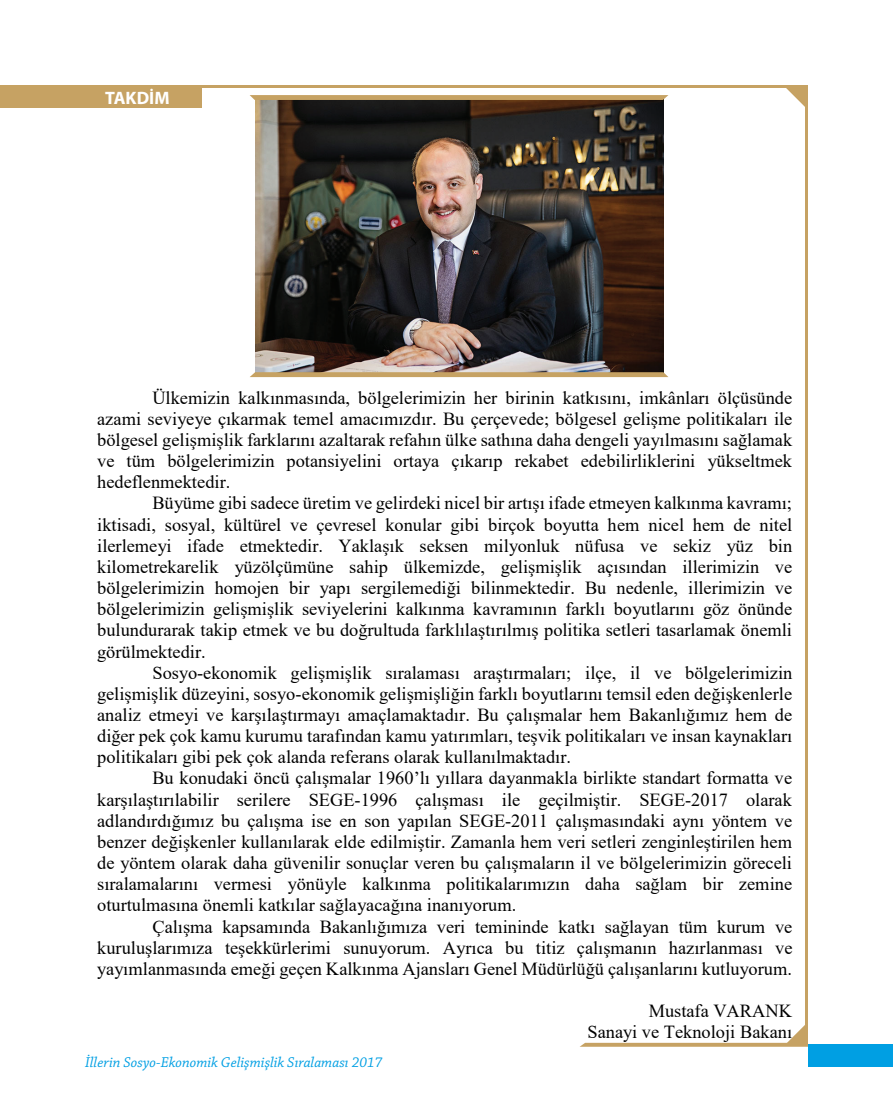
<style>
.page{position:relative;width:893px;height:1106px;background:#fff}
.page>*{position:absolute;margin:0;border:0;box-sizing:border-box;transform-origin:0 0}
.t1{font:18.45px/21.1px "Times New Roman";color:#000;text-align:right}
.t2{font:700 18px "Myriad Pro";color:#fff}
.t3{font:italic 15px "Chaparral Pro";color:#009fe3}
</style>
<div class="page">
<div style="left:808px;top:1044px;width:85px;height:22px;background:#009fe3"></div>
<div style="left:0;top:85px;width:202px;height:23px;background:#c6a263"></div>
<hr style="left:200px;top:85px;width:608px;height:2px;background:#c6a263">
<hr style="left:806px;top:87px;width:2px;height:957px;background:#c6a263">
<img style="left:255px;top:100px;width:408px;height:272px">
<svg style="left:250px;top:372px;width:418px;height:5px;background:#c4a267"></svg>
<svg style="left:250px;top:95px;width:418px;height:5px;background:#c6a366"></svg>
<svg style="left:785px;top:87px;width:21px;height:21px"></svg>
<svg style="left:581px;top:1023px;width:227px;height:23px"></svg>
<p class="t2" style="left:105px;top:86px;width:66px">TAKDİM</p>
<p class="t1" style="left:152px;top:386px;width:641px">Ülkemizin kalkınmasında, bölgelerimizin her birinin katkısını, imkânları ölçüsünde</p>
<p class="t1" style="left:97px;top:407px;width:697px">azami seviyeye çıkarmak temel amacımızdır. Bu çerçevede; bölgesel gelişme politikaları ile</p>
<p class="t1" style="left:97px;top:428px;width:697px">bölgesel gelişmişlik farklarını azaltarak refahın ülke sathına daha dengeli yayılmasını sağlamak</p>
<p class="t1" style="left:97px;top:450px;width:696px">ve tüm bölgelerimizin potansiyelini ortaya çıkarıp rekabet edebilirliklerini yükseltmek</p>
<p class="t1" style="left:97px;top:471px;width:135px">hedeflenmektedir.</p>
<p class="t1" style="left:152px;top:492px;width:641px">Büyüme gibi sadece üretim ve gelirdeki nicel bir artışı ifade etmeyen kalkınma kavramı;</p>
<p class="t1" style="left:97px;top:513px;width:696px">iktisadi, sosyal, kültürel ve çevresel konular gibi birçok boyutta hem nicel hem de nitel</p>
<p class="t1" style="left:97px;top:534px;width:697px">ilerlemeyi ifade etmektedir. Yaklaşık seksen milyonluk nüfusa ve sekiz yüz bin</p>
<p class="t1" style="left:97px;top:555px;width:697px">kilometrekarelik yüzölçümüne sahip ülkemizde, gelişmişlik açısından illerimizin ve</p>
<p class="t1" style="left:97px;top:576px;width:697px">bölgelerimizin homojen bir yapı sergilemediği bilinmektedir. Bu nedenle, illerimizin ve</p>
<p class="t1" style="left:97px;top:598px;width:696px">bölgelerimizin gelişmişlik seviyelerini kalkınma kavramının farklı boyutlarını göz önünde</p>
<p class="t1" style="left:97px;top:619px;width:696px">bulundurarak takip etmek ve bu doğrultuda farklılaştırılmış politika setleri tasarlamak önemli</p>
<p class="t1" style="left:97px;top:640px;width:110px">görülmektedir.</p>
<p class="t1" style="left:152px;top:661px;width:642px">Sosyo-ekonomik gelişmişlik sıralaması araştırmaları; ilçe, il ve bölgelerimizin</p>
<p class="t1" style="left:97px;top:682px;width:696px">gelişmişlik düzeyini, sosyo-ekonomik gelişmişliğin farklı boyutlarını temsil eden değişkenlerle</p>
<p class="t1" style="left:97px;top:703px;width:696px">analiz etmeyi ve karşılaştırmayı amaçlamaktadır. Bu çalışmalar hem Bakanlığımız hem de</p>
<p class="t1" style="left:97px;top:724px;width:696px">diğer pek çok kamu kurumu tarafından kamu yatırımları, teşvik politikaları ve insan kaynakları</p>
<p class="t1" style="left:97px;top:746px;width:475px">politikaları gibi pek çok alanda referans olarak kullanılmaktadır.</p>
<p class="t1" style="left:152px;top:767px;width:641px">Bu konudaki öncü çalışmalar 1960’lı yıllara dayanmakla birlikte standart formatta ve</p>
<p class="t1" style="left:97px;top:788px;width:696px">karşılaştırılabilir serilere SEGE-1996 çalışması ile geçilmiştir. SEGE-2017 olarak</p>
<p class="t1" style="left:97px;top:809px;width:696px">adlandırdığımız bu çalışma ise en son yapılan SEGE-2011 çalışmasındaki aynı yöntem ve</p>
<p class="t1" style="left:97px;top:830px;width:696px">benzer değişkenler kullanılarak elde edilmiştir. Zamanla hem veri setleri zenginleştirilen hem</p>
<p class="t1" style="left:97px;top:851px;width:696px">de yöntem olarak daha güvenilir sonuçlar veren bu çalışmaların il ve bölgelerimizin göreceli</p>
<p class="t1" style="left:97px;top:872px;width:696px">sıralamalarını vermesi yönüyle kalkınma politikalarımızın daha sağlam bir zemine</p>
<p class="t1" style="left:97px;top:894px;width:421px">oturtulmasına önemli katkılar sağlayacağına inanıyorum.</p>
<p class="t1" style="left:152px;top:915px;width:641px">Çalışma kapsamında Bakanlığımıza veri temininde katkı sağlayan tüm kurum ve</p>
<p class="t1" style="left:97px;top:936px;width:697px">kuruluşlarımıza teşekkürlerimi sunuyorum. Ayrıca bu titiz çalışmanın hazırlanması ve</p>
<p class="t1" style="left:97px;top:957px;width:696px">yayımlanmasında emeği geçen Kalkınma Ajansları Genel Müdürlüğü çalışanlarını kutluyorum.</p>
<p class="t1" style="left:587px;top:999px;width:206px">Mustafa VARANK<br>Sanayi ve Teknoloji Bakanı</p>
<p class="t3" style="left:85px;top:1054px;width:299px">İllerin Sosyo-Ekonomik Gelişmişlik Sıralaması 2017</p>
</div>
